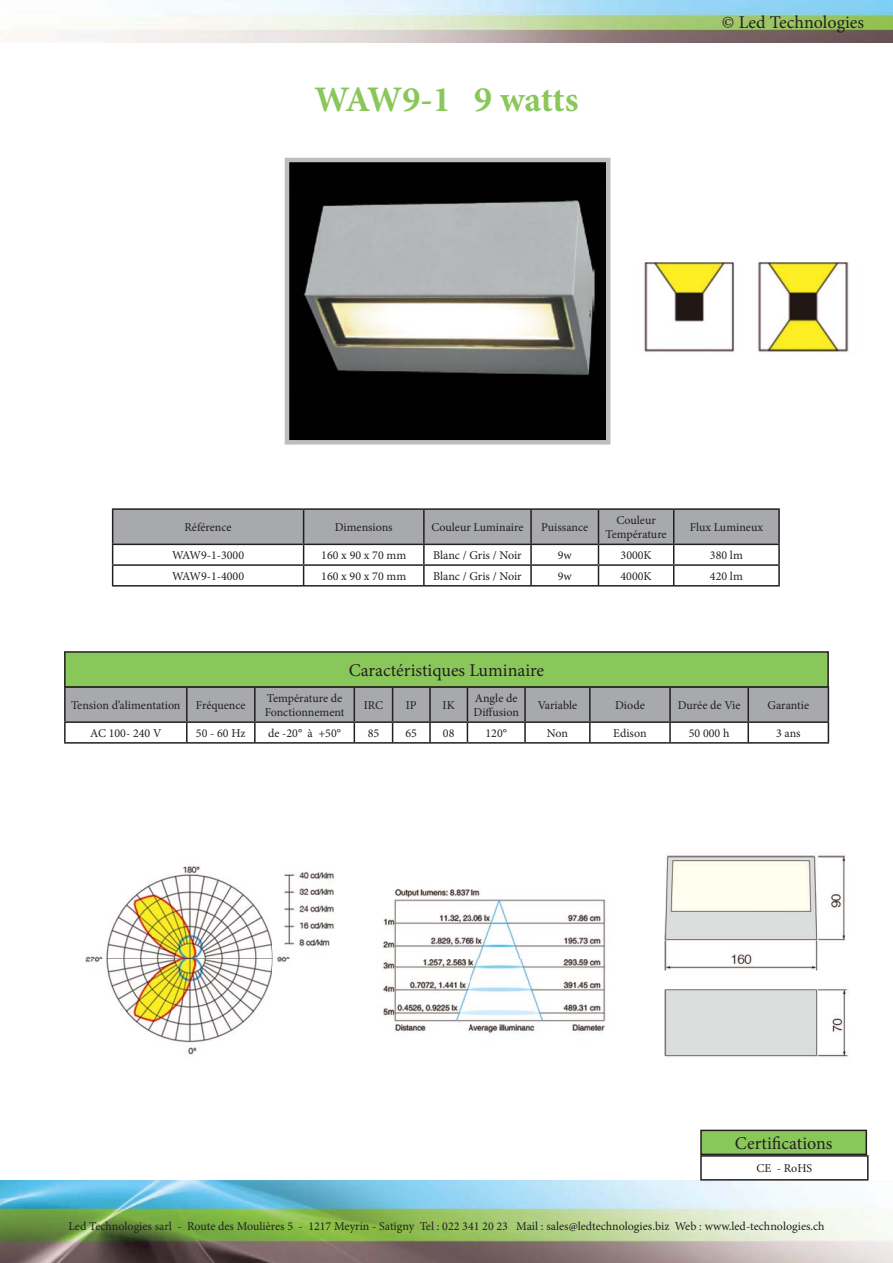
<style>
.page{position:relative;width:893px;height:1263px;background:#fff}
.page>*{position:absolute;margin:0;border:0;box-sizing:border-box;transform-origin:0 0}
.t1{font:700 36px "Minion Pro";letter-spacing:-.015em;color:#8ac75a}
.t2{font:18px "Minion Pro";color:#231f20}
.t3{font:12px/14.4px "Minion Pro";color:#231f20}
</style>
<div class="page">
<img style="left:0;top:1180px;width:893px;height:83px">
<img style="left:0;top:1px;width:893px;height:42px">
<div style="left:287px;top:160px;width:321px;height:282px;background:#000"></div>
<img style="left:303px;top:200px;width:292px;height:175px">
<div style="left:285px;top:158px;width:325px;height:286px;border:4px solid #bbbdc0"></div>
<hr style="left:112px;top:508px;width:192px;height:2px;background:#231f20">
<hr style="left:304px;top:508px;width:120px;height:2px;background:#231f20">
<hr style="left:424px;top:508px;width:107px;height:2px;background:#231f20">
<hr style="left:531px;top:508px;width:67px;height:2px;background:#231f20">
<hr style="left:598px;top:508px;width:76px;height:2px;background:#231f20">
<hr style="left:674px;top:508px;width:106px;height:2px;background:#231f20">
<svg style="left:112px;top:509px;width:668px;height:76px"></svg>
<hr style="left:112px;top:585px;width:668px;height:1px;background:#231f20">
<svg style="left:64px;top:688px;width:765px;height:54px"></svg>
<hr style="left:64px;top:742px;width:403px;height:2px;background:#231f20">
<hr style="left:467px;top:742px;width:203px;height:2px;background:#231f20">
<hr style="left:670px;top:742px;width:159px;height:2px;background:#231f20">
<div style="left:65px;top:652px;width:763px;height:35px;background:#8ac75a"></div>
<div style="left:64px;top:651px;width:765px;height:37px;border:2px solid #231f20"></div>
<div style="left:701px;top:1130px;width:165px;height:24px;background:#8ac75a"></div>
<div style="left:700px;top:1130px;width:167px;height:25px;border:2px solid #231f20"></div>
<div style="left:700px;top:1155px;width:168px;height:25px;border:2px solid #231f20"></div>
<img style="left:664px;top:855px;width:185px;height:202px">
<img style="left:85px;top:866px;width:521px;height:189px">
<img style="left:644px;top:261px;width:205px;height:92px">
<h1 class="t1" style="left:314px;top:77px;width:265px">WAW9-1 9 watts</h1>
<h2 class="t2" style="left:722px;top:15px;width:144px">© Led Technologies</h2>
<p class="t3" style="left:184px;top:521px;width:49px">Référence</p>
<p class="t3" style="left:335px;top:521px;width:59px">Dimensions</p>
<p class="t3" style="left:431px;top:521px;width:94px">Couleur Luminaire</p>
<p class="t3" style="left:541px;top:521px;width:49px">Puissance</p>
<p class="t3" style="left:605px;top:514px;width:63px;text-align:center">Couleur<br>Température</p>
<p class="t3" style="left:690px;top:521px;width:75px">Flux Lumineux</p>
<p class="t3" style="left:172px;top:549px;width:74px">WAW9-1-3000</p>
<p class="t3" style="left:321px;top:549px;width:86px">160 x 90 x 70 mm</p>
<p class="t3" style="left:433px;top:549px;width:90px">Blanc / Gris / Noir</p>
<p class="t3" style="left:558px;top:549px;width:15px">9w</p>
<p class="t3" style="left:621px;top:549px;width:33px">3000K</p>
<p class="t3" style="left:710px;top:549px;width:34px">380 lm</p>
<p class="t3" style="left:172px;top:570px;width:74px">WAW9-1-4000</p>
<p class="t3" style="left:321px;top:570px;width:86px">160 x 90 x 70 mm</p>
<p class="t3" style="left:433px;top:570px;width:90px">Blanc / Gris / Noir</p>
<p class="t3" style="left:558px;top:570px;width:15px">9w</p>
<p class="t3" style="left:621px;top:570px;width:33px">4000K</p>
<p class="t3" style="left:710px;top:570px;width:34px">420 lm</p>
<h2 class="t2" style="left:349px;top:663px;width:197px">Caractéristiques Luminaire</h2>
<p class="t3" style="left:71px;top:699px;width:111px">Tension d’alimentation</p>
<p class="t3" style="left:196px;top:699px;width:51px">Fréquence</p>
<p class="t3" style="left:265px;top:692px;width:81px">Température de<br>Fonctionnement</p>
<p class="t3" style="left:364px;top:699px;width:21px">IRC</p>
<p class="t3" style="left:406px;top:699px;width:12px">IP</p>
<p class="t3" style="left:443px;top:699px;width:14px">IK</p>
<p class="t3" style="left:474px;top:692px;width:47px">Angle de<br>Diffusion</p>
<p class="t3" style="left:538px;top:699px;width:41px">Variable</p>
<p class="t3" style="left:615px;top:699px;width:31px">Diode</p>
<p class="t3" style="left:678px;top:699px;width:64px">Durée de Vie</p>
<p class="t3" style="left:767px;top:699px;width:43px">Garantie</p>
<p class="t3" style="left:90px;top:727px;width:73px">AC 100- 240 V</p>
<p class="t3" style="left:196px;top:727px;width:51px">50 - 60 Hz</p>
<p class="t3" style="left:268px;top:727px;width:74px">de -20° à +50°</p>
<p class="t3" style="left:368px;top:727px;width:13px">85</p>
<p class="t3" style="left:405px;top:727px;width:13px">65</p>
<p class="t3" style="left:443px;top:727px;width:13px">08</p>
<p class="t3" style="left:485px;top:727px;width:23px">120°</p>
<p class="t3" style="left:547px;top:727px;width:23px">Non</p>
<p class="t3" style="left:613px;top:727px;width:35px">Edison</p>
<p class="t3" style="left:689px;top:727px;width:42px">50 000 h</p>
<p class="t3" style="left:776px;top:727px;width:26px">3 ans</p>
<h2 class="t2" style="left:735px;top:1136px;width:99px">Certifications</h2>
<p class="t3" style="left:756px;top:1162px;width:57px">CE - RoHS</p>
<p class="t3" style="left:68px;top:1220px;width:758px">Led Technologies sarl - Route des Moulières 5 - 1217 Meyrin - Satigny Tel : 022 341 20 23 Mail : sales@ledtechnologies.biz Web : www.led-technologies.ch</p>
</div>
